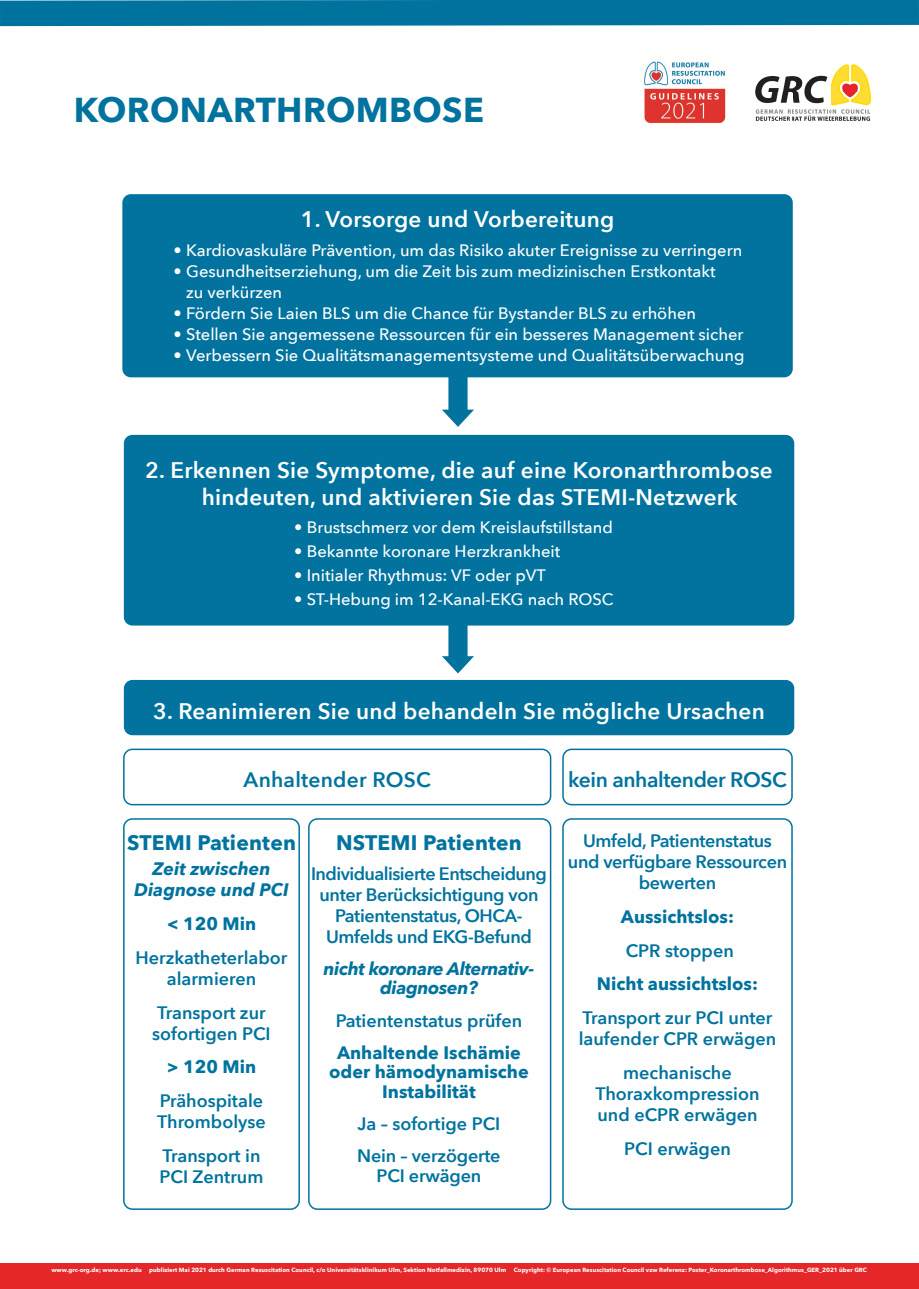
<style>
.page{position:relative;width:919px;height:1289px;background:#fff}
.page>*{position:absolute;margin:0;border:0;box-sizing:border-box;transform-origin:0 0}
.t1{font:700 34.5px "Avenir Next";letter-spacing:.01em;color:#01739e}
.t2{font:600 22.5px/27px "Avenir Next";letter-spacing:.01em;color:#fff}
.t3{font:700 21px "Avenir Next";letter-spacing:.01em;color:#01739e}
.t4{font:600 21px "Avenir Next";letter-spacing:-.02em;color:#01739e}
.t5{font:600 21px "Avenir Next";letter-spacing:.01em;color:#01739e}
.t6{font:600 18px/21px "Avenir Next";letter-spacing:-.005em;color:#01739e}
.t7{font:700 18px/19.5px "Avenir Next";color:#01739e;text-align:center}
.t8{font:italic 700 18px/19.5px "Avenir Next";letter-spacing:-.02em;color:#01739e;text-align:center}
.t9{font:italic 700 18px/21px "Avenir Next";color:#01739e;text-align:center}
.t10{font:500 16.5px/21px "Avenir Next";color:#fff}
.t11{font:700 6px "Avenir Next";color:#fff}
</style>
<div class="page">
<div style="left:448px;top:331px;width:19px;height:85px;background:#01739e"></div>
<svg style="left:442px;top:409px;width:32px;height:18px"></svg>
<div style="left:448px;top:577px;width:19px;height:86px;background:#01739e"></div>
<svg style="left:442px;top:656px;width:32px;height:17px"></svg>
<div style="left:122px;top:194px;width:670px;height:183px;background:#01739e;border-radius:9px"></div>
<div style="left:124px;top:435px;width:670px;height:190px;background:#01739e;border-radius:9px"></div>
<div style="left:124px;top:680px;width:670px;height:55px;background:#01739e;border-radius:9px"></div>
<div style="left:123px;top:748px;width:428px;height:57px;border:2px solid #01739e;border-radius:9px"></div>
<div style="left:123px;top:818px;width:177px;height:391px;border:2px solid #01739e;border-radius:9px"></div>
<div style="left:308px;top:818px;width:243px;height:391px;border:2px solid #01739e;border-radius:9px"></div>
<div style="left:562px;top:748px;width:230px;height:57px;border:2px solid #01739e;border-radius:9px"></div>
<div style="left:562px;top:818px;width:230px;height:391px;border:2px solid #01739e;border-radius:9px"></div>
<div style="left:0;top:0;width:918px;height:26px;background:#00729e"></div>
<img style="left:644px;top:61px;width:82px;height:63px">
<img style="left:755px;top:65px;width:115px;height:55px">
<div style="left:0;top:1262px;width:918px;height:26px;background:#e52729"></div>
<h1 class="t1" style="left:74px;top:87px;width:411px">KORONARTHROMBOSE</h1>
<h2 class="t2" style="left:301px;top:206px;width:315px">1. Vorsorge und Vorbereitung</h2>
<p class="t10" style="left:173px;top:240px;width:570px">• Kardiovaskuläre Prävention, um das Risiko akuter Ereignisse zu verringern</p>
<p class="t10" style="left:186px;top:261px;width:531px;text-indent:-13px">• Gesundheitserziehung, um die Zeit bis zum medizinischen Erstkontakt zu verkürzen</p>
<p class="t10" style="left:173px;top:303px;width:524px">• Fördern Sie Laien BLS um die Chance für Bystander BLS zu erhöhen</p>
<p class="t10" style="left:173px;top:324px;width:571px">• Stellen Sie angemessene Ressourcen für ein besseres Management sicher</p>
<p class="t10" style="left:173px;top:345px;width:572px">• Verbessern Sie Qualitätsmanagementsysteme und Qualitätsüberwachung</p>
<h2 class="t2" style="left:202px;top:457px;width:572px;text-indent:-57px">2. Erkennen Sie Symptome, die auf eine Koronar thrombose hindeuten, und aktivieren Sie das STEMI-Netzwerk</h2>
<p class="t10" style="left:294px;top:517px;width:320px">• Brustschmerz vor dem Kreislaufstillstand</p>
<p class="t10" style="left:294px;top:541px;width:268px">• Bekannte koronare Herzkrankheit</p>
<p class="t10" style="left:294px;top:565px;width:253px">• Initialer Rhythmus: VF oder pVT</p>
<p class="t10" style="left:294px;top:589px;width:321px">• ST-Hebung im 12-Kanal-EKG nach ROSC</p>
<h2 class="t2" style="left:153px;top:698px;width:613px">3. Reanimieren Sie und behandeln Sie mögliche Ursachen</h2>
<p class="t5" style="left:244px;top:765px;width:189px">Anhaltender ROSC</p>
<p class="t3" style="left:127px;top:829px;width:170px">STEMI Patienten</p>
<p class="t9" style="left:134px;top:859px;width:156px">Zeit zwischen<br>Diagnose und PCI</p>
<p class="t7" style="left:167px;top:914px;width:91px">&lt; 120 Min</p>
<p class="t6" style="left:135px;top:947px;width:153px;text-align:center">Herzkatheterlabor alarmieren</p>
<p class="t6" style="left:152px;top:1002px;width:120px">Transport zur sofortigen PCI</p>
<p class="t7" style="left:167px;top:1057px;width:91px">&gt; 120 Min</p>
<p class="t6" style="left:157px;top:1090px;width:110px">Prähospitale<br>Thrombolyse</p>
<p class="t6" style="left:159px;top:1145px;width:105px">Transport in<br>PCI Zentrum</p>
<p class="t3" style="left:336px;top:829px;width:187px">NSTEMI Patienten</p>
<p class="t6" style="left:311px;top:863px;width:237px;text-align:center">Individualisierte Entscheidung unter Berücksichtigung von<br>Patientenstatus, OHCA-<br>Umfelds und EKG-Befund</p>
<p class="t8" style="left:323px;top:959px;width:212px">nicht koronare Alternativ&shy;diagnosen?</p>
<p class="t6" style="left:336px;top:1010px;width:188px">Patientenstatus prüfen</p>
<p class="t7" style="left:329px;top:1043px;width:201px">Anhaltende Ischämie oder hämodynamische<br>Instabilität</p>
<p class="t6" style="left:357px;top:1108px;width:145px;line-height:32.2px">Ja – sofortige PCI<br>Nein – verzögerte</p>
<p class="t6" style="left:376px;top:1165px;width:106px">PCI erwägen</p>
<p class="t4" style="left:568px;top:765px;width:220px">kein anhaltender ROSC</p>
<p class="t6" style="left:568px;top:830px;width:221px;text-align:center">Umfeld, Patientenstatus und verfügbare Ressourcen bewerten</p>
<p class="t7" style="left:621px;top:907px;width:115px">Aussichtslos:</p>
<p class="t6" style="left:625px;top:940px;width:110px">CPR stoppen</p>
<p class="t7" style="left:597px;top:974px;width:163px">Nicht aussichtslos:</p>
<p class="t6" style="left:578px;top:1007px;width:199px">Transport zur PCI unter laufender CPR erwägen</p>
<p class="t6" style="left:595px;top:1062px;width:165px;text-align:center">mechanische<br>Thoraxkompression und eCPR erwägen</p>
<p class="t6" style="left:624px;top:1138px;width:108px">PCI erwägen</p>
<p class="t11" style="left:51px;top:1265px;width:92px">www.grc-org.de; www.erc.edu</p>
<p class="t11" style="left:149px;top:1265px;width:358px">publiziert Mai 2021 durch German Resuscitation Council, c/o Universitätsklinikum Ulm, Sektion Notfallmedizin, 89070 Ulm</p>
<p class="t11" style="left:513px;top:1265px;width:355px">Copyright: © European Resuscitation Council vzw Referenz: Poster_Koronarthrombose_Algorithmus_GER_2021 über GRC</p>
</div>
